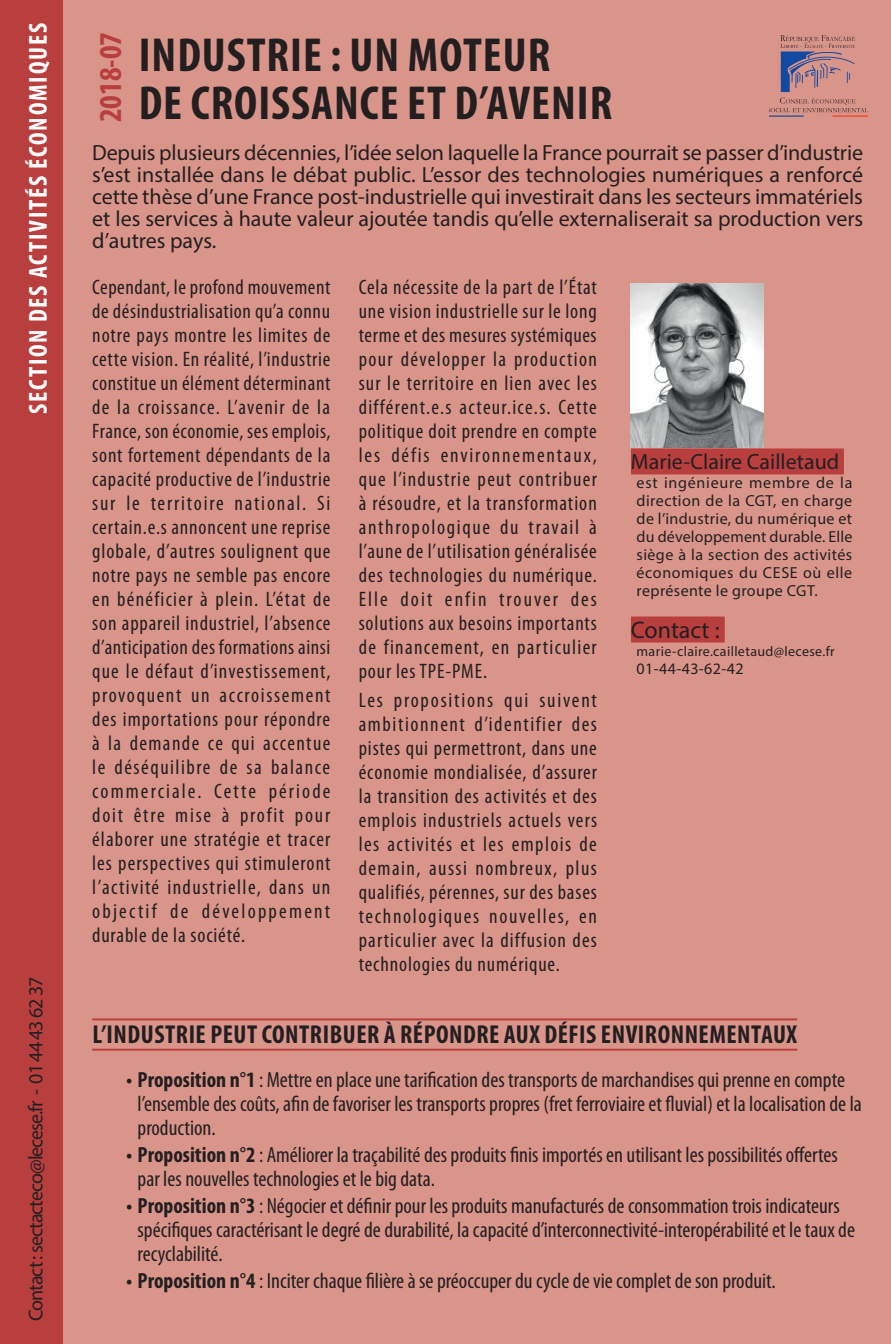
<style>
.page{position:relative;width:891px;height:1344px;background:#fff}
.page>*{position:absolute;margin:0;border:0;box-sizing:border-box;transform-origin:0 0}
.Titre_sur_4_et_5_lig{font:700 condensed 48px "Myriad Pro";letter-spacing:.02em;color:#231f20}
.t1{font:700 condensed 32px "Myriad Pro";color:#b83f3e}
.proposition_gros_tit{font:700 condensed 26px "Myriad Pro";letter-spacing:.02em;color:#231f20}
.denomination_section{font:700 condensed 26px "Myriad Pro";letter-spacing:.07em;color:#fff}
.rapporteur{font:24px "Myriad Pro";color:#231f20}
.t2{font:condensed 22px/24px "Myriad Pro";color:#231f20}
.chapô{font:22px/22px "Myriad Pro";color:#231f20;text-align:justify}
.rapporteur-2{font:22px "Myriad Pro";color:#231f20}
.constat_alinéa_lettr{font:condensed 21px/24px "Myriad Pro";letter-spacing:.055em;color:#231f20;text-align:justify}
.contact_section_donn{font:20px "Myriad Pro";letter-spacing:-.05em;color:#231f20}
.contact_section_donn-2{font:16px/18px "Myriad Pro";letter-spacing:.025em;color:#231f20;text-align:justify}
.contact_section_donn-3{font:14px "Myriad Pro";letter-spacing:.025em;color:#231f20}
.s1{font-weight:700}
</style>
<div class="page">
<div style="left:63px;top:0;width:827px;height:1344px;background:#da958a"></div>
<hr style="left:769px;top:115px;width:34px;height:2px;background:#114aa0">
<hr style="left:832px;top:115px;width:35px;height:2px;background:#ef3e22">
<svg style="left:769px;top:35px;width:98px;height:77px;background:#ba8788"></svg>
<div style="left:630px;top:448px;width:213px;height:26px;background:#b83f3e"></div>
<div style="left:630px;top:616px;width:94px;height:26px;background:#b83f3e"></div>
<img style="left:630px;top:283px;width:133px;height:164px">
<div style="left:0;top:0;width:63px;height:1344px;background:#b83f3e"></div>
<hr style="left:92px;top:1018px;width:704px;height:2px;background:#b83f3e">
<hr style="left:92px;top:1048px;width:704px;height:2px;background:#b83f3e">
<p class="denomination_section" style="left:22px;top:414px;width:393px;rotate:-90deg">SECTION DES ACTIVITÉS ÉCONOMIQUES</p>
<p class="contact_section_donn" style="left:23px;top:1321px;width:346px;rotate:-90deg">Contact : sectacteco@lecese.fr - 01 44 43 62 37</p>
<p class="t1" style="left:90px;top:122px;width:92px;rotate:-90deg">2018-07</p>
<p class="Titre_sur_4_et_5_lig" style="left:139px;top:25px;width:413px">INDUSTRIE : UN MOTEUR</p>
<p class="Titre_sur_4_et_5_lig" style="left:139px;top:73px;width:475px">DE CROISSANCE ET D’AVENIR</p>
<p class="chapô" style="left:92px;top:141px;width:772px">Depuis plusieurs décennies, l’idée selon laquelle la France pourrait se passer d’industrie s’est installée dans le débat public. L’essor des technologies numériques a renforcé cette thèse d’une France post-industrielle qui investirait dans les secteurs immatériels et les services à haute valeur ajoutée tandis qu’elle externaliserait sa production vers d’autres pays.</p>
<p class="constat_alinéa_lettr" style="left:92px;top:274px;width:240px">Cependant, le profond mouvement de désindustrialisation qu’a connu notre pays montre les limites de cette vision. En réalité, l’industrie constitue un élément déterminant de la croissance. L’avenir de la France, son économie, ses emplois, sont fortement dépendants de la capacité productive de l’industrie sur le territoire national. Si certain.e.s annoncent une reprise globale, d’autres soulignent que notre pays ne semble pas encore en bénéficier à plein. L’état de son appareil industriel, l’absence d’anticipation des formations ainsi que le défaut d’investissement, provoquent un accroissement des importations pour répondre à la demande ce qui accentue le déséquilibre de sa balance commerciale. Cette période doit être mise à profit pour élaborer une stratégie et tracer les perspectives qui stimuleront l’activité industrielle, dans un objectif de développement durable de la société.</p>
<p class="constat_alinéa_lettr" style="left:358px;top:274px;width:240px">Cela nécessite de la part de l’État une vision industrielle sur le long terme et des mesures systémiques pour développer la production sur le territoire en lien avec les différent.e.s acteur.ice.s. Cette politique doit prendre en compte les défis environnementaux, que l’industrie peut contribuer à résoudre, et la transformation anthropologique du travail à l’aune de l’utilisation généralisée des technologies du numérique.<br>Elle doit enfin trouver des solutions aux besoins importants de financement, en particulier pour les TPE-PME.</p>
<p class="constat_alinéa_lettr" style="left:358px;top:688px;width:240px">Les propositions qui suivent ambitionnent d’identifier des pistes qui permettront, dans une économie mondialisée, d’assurer la transition des activités et des emplois industriels actuels vers les activités et les emplois de demain, aussi nombreux, plus qualifiés, pérennes, sur des bases technologiques nouvelles, en particulier avec la diffusion des technologies du numérique.</p>
<p class="rapporteur-2" style="left:630px;top:448px;width:210px">Marie-Claire Cailletaud</p>
<p class="contact_section_donn-2" style="left:636px;top:473px;width:217px">est ingénieure membre de la direction de la CGT, en charge de l’industrie, du numérique et du développement durable. Elle siège à la section des activités économiques du CESE où elle représente le groupe CGT.</p>
<p class="rapporteur" style="left:630px;top:615px;width:90px">Contact :</p>
<p class="contact_section_donn-3" style="left:636px;top:642px;width:199px">marie-claire.cailletaud@lecese.fr</p>
<p class="contact_section_donn-2" style="left:636px;top:659px;width:108px">01-44-43-62-42</p>
<p class="proposition_gros_tit" style="left:92px;top:1018px;width:706px">L’INDUSTRIE PEUT CONTRIBUER À RÉPONDRE AUX DÉFIS ENVIRONNEMENTAUX</p>
<p class="t2" style="left:137px;top:1067px;width:725px;text-indent:-11px"><span class="s1">• Proposition n°1</span> : Mettre en place une tarification des transports de marchandises qui prenne en compte l’ensemble des coûts, afin de favoriser les transports propres (fret ferroviaire et fluvial) et la localisation de la production.</p>
<p class="t2" style="left:137px;top:1142px;width:701px;text-indent:-11px"><span class="s1">• Proposition n°2</span> : Améliorer la traçabilité des produits finis importés en utilisant les possibilités offertes par les nouvelles technologies et le big data.</p>
<p class="t2" style="left:137px;top:1193px;width:718px;text-indent:-11px"><span class="s1">• Proposition n°3</span> : Négocier et définir pour les produits manufacturés de consommation trois indicateurs spécifiques caractérisant le degré de durabilité, la capacité d’interconnectivité-interopérabilité et le taux de recyclabilité.</p>
<p class="t2" style="left:126px;top:1268px;width:650px"><span class="s1">• Proposition n°4</span> : Inciter chaque filière à se préoccuper du cycle de vie complet de son produit.</p>
</div>
